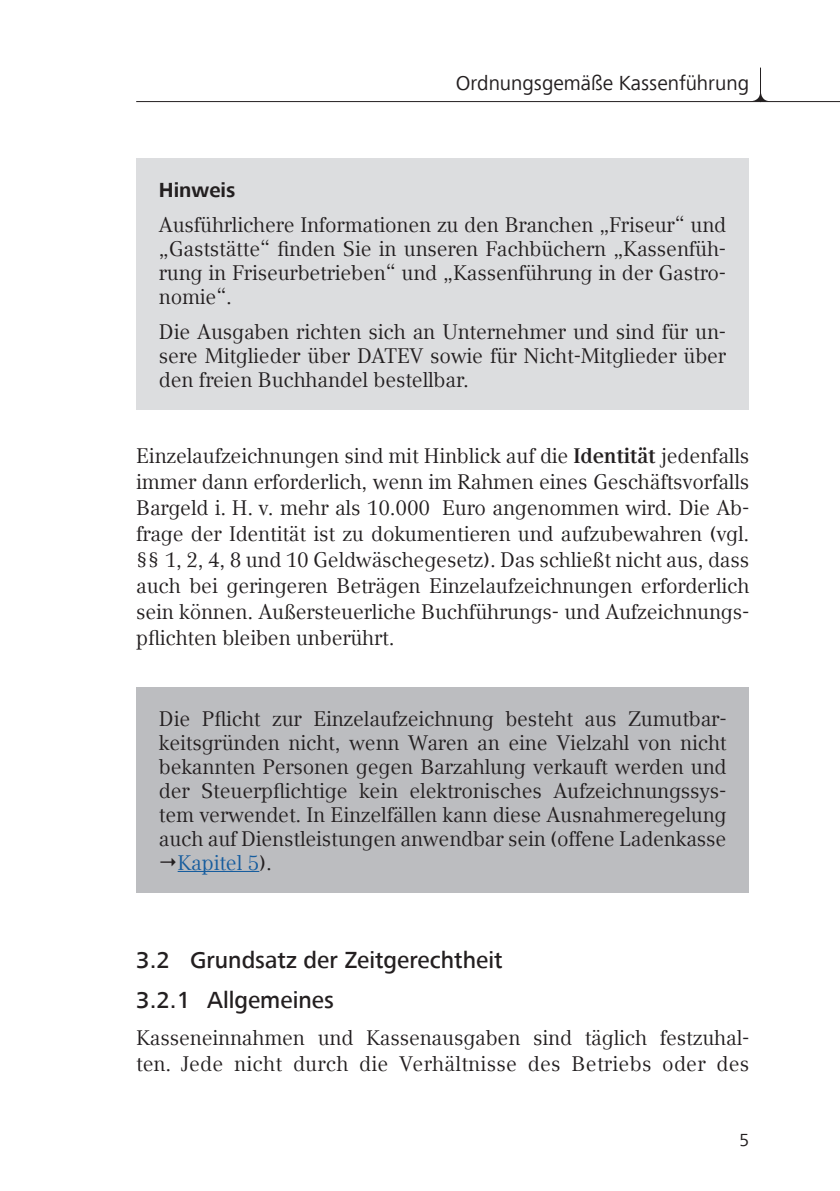
<style>
.page{position:relative;width:840px;height:1191px;background:#fff}
.page>*{position:absolute;margin:0;border:0;box-sizing:border-box;transform-origin:0 0}
.t1{font:500 24px/40.2px "Frutiger Next Com";color:#231f20}
.t2{font:21px/26px "Compatil TDATEV";color:#231f20;text-align:justify}
.t3{font:21px "Frutiger Next Com";color:#231f20}
.t4{font:21px "Compatil TDATEV";color:#175d9e}
.t5{font:700 21px "Frutiger Next Com";color:#231f20}
.t6{font:18px "Frutiger Next Com";color:#231f20}
.s1{font-weight:700}
.s2{color:#231f20}
</style>
<div class="page">
<hr style="left:136px;top:101px;width:703px;height:1px;background:#231f20">
<hr style="left:759px;top:68px;width:1px;height:34px;background:#231f20">
<svg style="left:751px;top:93px;width:17px;height:9px"></svg>
<div style="left:136px;top:159px;width:612px;height:251px;background:#dcdddf"></div>
<div style="left:136px;top:687px;width:612px;height:205px;background:#bcbdc0"></div>
<hr style="left:177px;top:871px;width:82px;height:1px;background:#175d9e">
<p class="t3" style="left:455px;top:71px;width:294px">Ordnungsgemäße Kassenführung</p>
<p class="t5" style="left:159px;top:178px;width:78px">Hinweis</p>
<p class="t2" style="left:159px;top:213px;width:568px;line-height:24px">Ausführlichere Informationen zu den Branchen „Friseur“ und „Gaststätte“ finden Sie in unseren Fachbüchern „Kassenfüh&shy;rung in Friseurbetrieben“ und „Kassenführung in der Gastro&shy;nomie“.</p>
<p class="t2" style="left:159px;top:320px;width:568px;line-height:24px">Die Ausgaben richten sich an Unternehmer und sind für un&shy;sere Mitglieder über DATEV sowie für Nicht-Mitglieder über den freien Buchhandel bestellbar.</p>
<p class="t2" style="left:136px;top:443px;width:614px">Einzelaufzeichnungen sind mit Hinblick auf die <span class="s1">Identität</span> jedenfalls immer dann erforderlich, wenn im Rahmen eines Geschäftsvorfalls Bargeld i. H. v. mehr als 10.000 Euro angenommen wird. Die Ab&shy;frage der Identität ist zu dokumentieren und aufzubewahren (vgl. §§ 1, 2, 4, 8 und 10 Geldwäschegesetz). Das schließt nicht aus, dass auch bei geringeren Beträgen Einzelaufzeichnungen erforderlich sein können. Außersteuerliche Buchführungs- und Aufzeichnungs&shy;pflichten bleiben unberührt.</p>
<p class="t2" style="left:159px;top:706px;width:568px">Die Pflicht zur Einzelaufzeichnung besteht aus Zumutbar-</p>
<p class="t2" style="left:159px;top:730px;width:568px">keitsgründen nicht, wenn Waren an eine Vielzahl von nicht</p>
<p class="t2" style="left:159px;top:754px;width:568px">bekannten Personen gegen Barzahlung verkauft werden und</p>
<p class="t2" style="left:159px;top:778px;width:568px">der Steuerpflichtige kein elektronisches Aufzeichnungssys-</p>
<p class="t2" style="left:159px;top:802px;width:568px">tem verwendet. In Einzelfällen kann diese Ausnahmeregelung</p>
<p class="t2" style="left:159px;top:826px;width:568px">auch auf Dienstleistungen anwendbar sein (offene Ladenkasse</p>
<p class="t4" style="left:177px;top:850px;width:96px">Kapitel 5<span class="s2">).</span></p>
<p class="t1" style="left:136px;top:939px;width:367px">3.2 Grundsatz der Zeitgerechtheit<br>3.2.1 Allgemeines</p>
<p class="t2" style="left:136px;top:1025px;width:614px">Kasseneinnahmen und Kassenausgaben sind täglich festzuhal&shy;ten. Jede nicht durch die Verhältnisse des Betriebs oder des</p>
<p class="t6" style="left:739px;top:1129px;width:11px">5</p>
</div>
